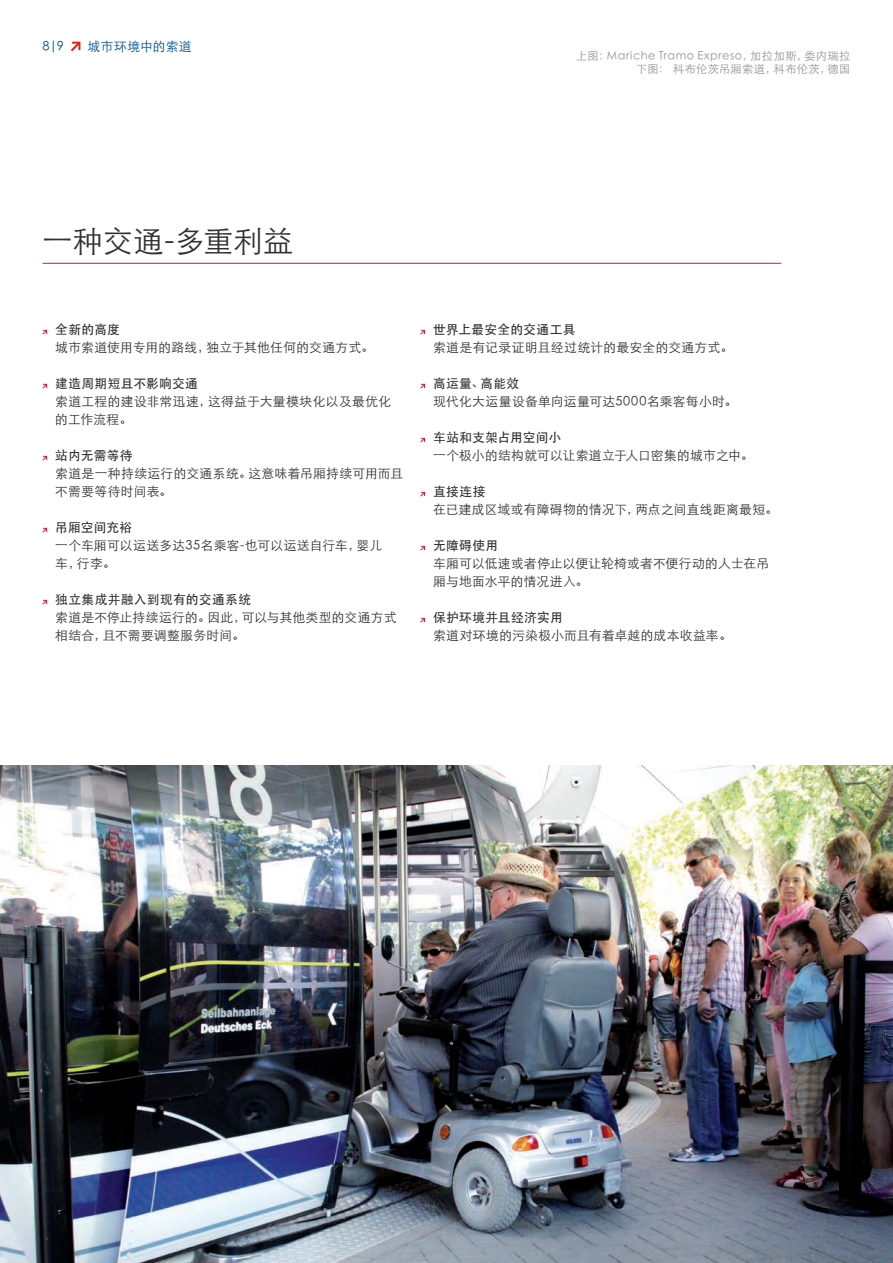
<style>
.page{position:relative;width:893px;height:1263px;background:#fff}
.page>*{position:absolute;margin:0;border:0;box-sizing:border-box;transform-origin:0 0}
.Headline{font:30px "ST Xihei";color:#312f30}
.Aufzählung{font:12.75px/18px "ST Xihei";letter-spacing:.02em;color:#312f30}
.Aufzählung-2{font:12.75px "ST Heiti";letter-spacing:.02em;color:#312f30}
.t1{font:12.75px "ST Xihei";letter-spacing:.03em;color:#01529b}
.BU_rechtsbündig{font:11.25px "ST Xihei";letter-spacing:.035em;color:#939598}
</style>
<div class="page">
<img style="left:0;top:765px;width:893px;height:498px">
<svg style="left:71px;top:42px;width:9px;height:9px"></svg>
<svg style="left:42px;top:330px;width:5px;height:4px"></svg>
<svg style="left:42px;top:384px;width:5px;height:4px"></svg>
<svg style="left:42px;top:456px;width:5px;height:4px"></svg>
<svg style="left:42px;top:528px;width:5px;height:4px"></svg>
<svg style="left:42px;top:600px;width:5px;height:4px"></svg>
<svg style="left:420px;top:330px;width:5px;height:4px"></svg>
<svg style="left:420px;top:384px;width:5px;height:4px"></svg>
<svg style="left:420px;top:438px;width:5px;height:4px"></svg>
<svg style="left:420px;top:492px;width:5px;height:4px"></svg>
<svg style="left:420px;top:546px;width:5px;height:4px"></svg>
<svg style="left:420px;top:618px;width:5px;height:4px"></svg>
<hr style="left:43px;top:263px;width:738px;height:1px;background:#d7171f">
<p class="t1" style="left:43px;top:40px;width:23px">8|9</p>
<p class="t1" style="left:88px;top:40px;width:106px">城市环境中的索道</p>
<p class="BU_rechtsbündig" style="left:576px;top:50px;width:276px">上图：Mariche Tramo Expreso，加拉加斯，委内瑞拉</p>
<p class="BU_rechtsbündig" style="left:636px;top:64px;width:216px">下图： 科布伦茨吊厢索道，科布伦茨，德国</p>
<p class="Headline" style="left:43px;top:226px;width:252px">一种交通-多重利益</p>
<p class="Aufzählung-2" style="left:55px;top:323px;width:66px">全新的高度</p>
<p class="Aufzählung" style="left:55px;top:339px;width:320px">城市索道使用专用的路线，独立于其他任何的交通方式。</p>
<p class="Aufzählung-2" style="left:55px;top:377px;width:144px">建造周期短且不影响交通</p>
<p class="Aufzählung" style="left:55px;top:393px;width:337px">索道工程的建设非常迅速，这得益于大量模块化以及最优化的工作流程。</p>
<p class="Aufzählung-2" style="left:55px;top:449px;width:79px">站内无需等待</p>
<p class="Aufzählung" style="left:55px;top:465px;width:349px">索道是一种持续运行的交通系统。这意味着吊厢持续可用而且不需要等待时间表。</p>
<p class="Aufzählung-2" style="left:55px;top:521px;width:79px">吊厢空间充裕</p>
<p class="Aufzählung" style="left:55px;top:537px;width:328px">一个车厢可以运送多达35名乘客-也可以运送自行车，婴儿车，行李。</p>
<p class="Aufzählung-2" style="left:55px;top:593px;width:197px">独立集成并融入到现有的交通系统</p>
<p class="Aufzählung" style="left:55px;top:609px;width:343px">索道是不停止持续运行的。因此，可以与其他类型的交通方式相结合，且不需要调整服务时间。</p>
<p class="Aufzählung-2" style="left:433px;top:323px;width:144px">世界上最安全的交通工具</p>
<p class="Aufzählung" style="left:433px;top:339px;width:301px">索道是有记录证明且经过统计的最安全的交通方式。</p>
<p class="Aufzählung-2" style="left:433px;top:377px;width:87px">高运量、高能效</p>
<p class="Aufzählung" style="left:433px;top:393px;width:306px">现代化大运量设备单向运量可达5000名乘客每小时。</p>
<p class="Aufzählung-2" style="left:433px;top:431px;width:130px">车站和支架占用空间小</p>
<p class="Aufzählung" style="left:433px;top:447px;width:322px">一个极小的结构就可以让索道立于人口密集的城市之中。</p>
<p class="Aufzählung-2" style="left:433px;top:485px;width:54px">直接连接</p>
<p class="Aufzählung" style="left:433px;top:501px;width:346px">在已建成区域或有障碍物的情况下，两点之间直线距离最短。</p>
<p class="Aufzählung-2" style="left:433px;top:539px;width:67px">无障碍使用</p>
<p class="Aufzählung" style="left:433px;top:555px;width:337px">车厢可以低速或者停止以便让轮椅或者不便行动的人士在吊厢与地面水平的情况进入。</p>
<p class="Aufzählung-2" style="left:433px;top:611px;width:131px">保护环境并且经济实用</p>
<p class="Aufzählung" style="left:433px;top:627px;width:300px">索道对环境的污染极小而且有着卓越的成本收益率。</p>
</div>
